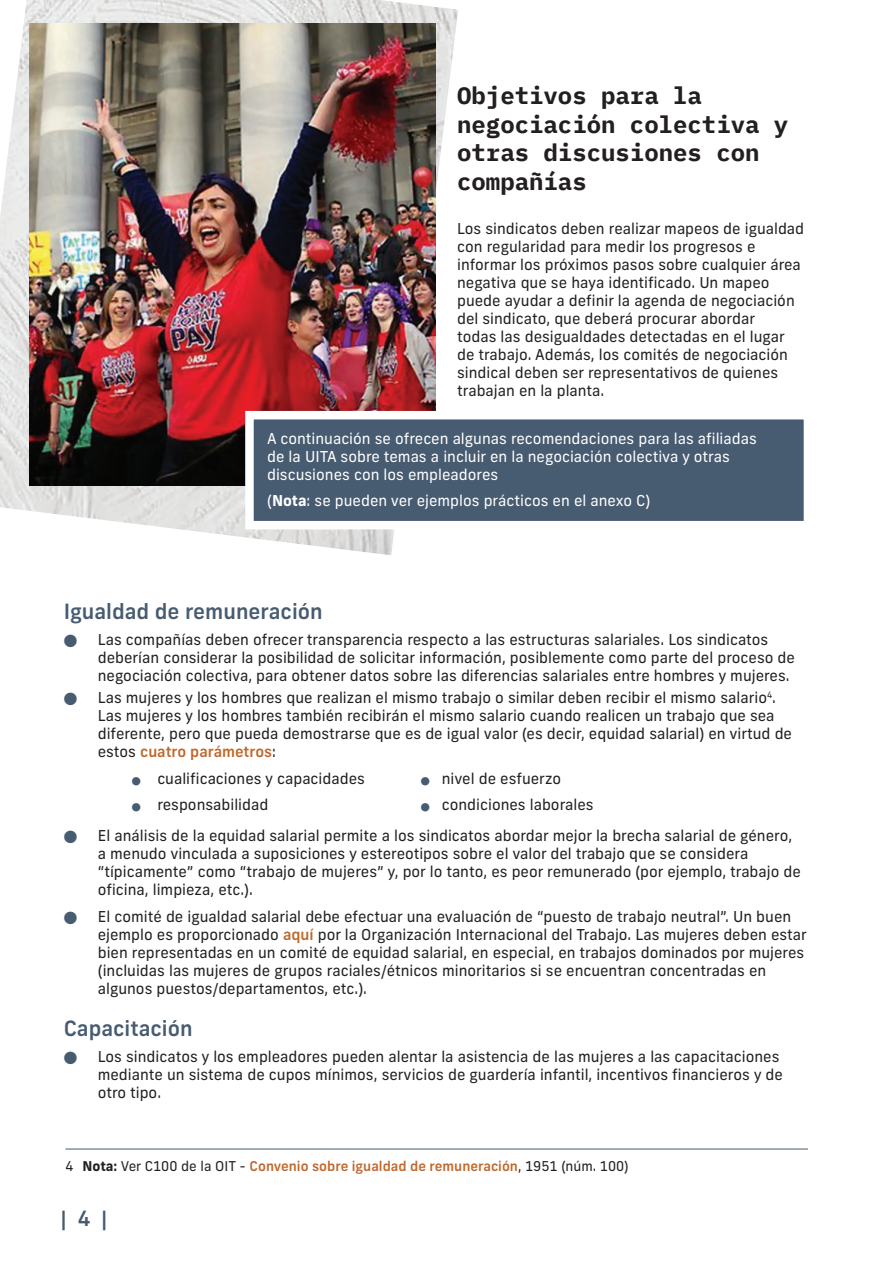
<style>
.page{position:relative;width:893px;height:1263px;background:#fff}
.page>*{position:absolute;margin:0;border:0;box-sizing:border-box;transform-origin:0 0}
.t1{font:700 24px/28.8px "IBM Plex Mono";color:#231f20}
.t2{font:500 21px "Frank New";color:#475b71}
.t3{font:15px/18px "Frank New";color:#231f20}
.t4{font:15px/18px "Frank New";color:#fff}
.t5{font:500 13.5px "Frank New";color:#bf682b}
.s1{font-weight:700}
.s2{color:#475b71}
.s3{font-weight:500;color:#bf682b}
.s4{font-weight:400;color:#231f20}
.s5{font-weight:700;color:#231f20}
</style>
<div class="page">
<img style="left:0;top:0;width:458px;height:555px">
<img style="left:30px;top:23px;width:406px;height:462px">
<div style="left:245px;top:411px;width:567px;height:118px;background:#475b71;border:9px solid #fff"></div>
<hr style="left:65px;top:1149px;width:743px;height:1px;background:#475b71">
<h1 class="t1" style="left:457px;top:79px;width:333px">Objetivos para la negociación colectiva y otras discusiones con compañías</h1>
<p class="t3" style="left:457px;top:219px;width:349px">Los sindicatos deben realizar mapeos de igualdad con regularidad para medir los progresos e informar los próximos pasos sobre cualquier área negativa que se haya identificado. Un mapeo puede ayudar a definir la agenda de negociación del sindicato, que deberá procurar abordar<br>todas las desigualdades detectadas en el lugar de trabajo. Además, los comités de negociación sindical deben ser representativos de quienes trabajan en la planta.</p>
<p class="t4" style="left:267px;top:429px;width:491px">A continuación se ofrecen algunas recomendaciones para las afiliadas de la UITA sobre temas a incluir en la negociación colectiva y otras discusiones con los empleadores</p>
<p class="t4" style="left:267px;top:492px;width:385px">(<span class="s1">Nota</span>: se pueden ver ejemplos prácticos en el anexo C)</p>
<h2 class="t2" style="left:64px;top:597px;width:260px">Igualdad de remuneración</h2>
<p class="t3" style="left:98px;top:630px;width:699px;text-indent:-34px"><span class="s2">●</span> Las compañías deben ofrecer transparencia respecto a las estructuras salariales. Los sindicatos deberían considerar la posibilidad de solicitar información, posiblemente como parte del proceso de negociación colectiva, para obtener datos sobre las diferencias salariales entre hombres y mujeres.</p>
<p class="t3" style="left:98px;top:689px;width:696px;text-indent:-34px"><span class="s2">●</span> Las mujeres y los hombres que realizan el mismo trabajo o similar deben recibir el mismo salario<sup>4</sup>.<br>Las mujeres y los hombres también recibirán el mismo salario cuando realicen un trabajo que sea diferente, pero que pueda demostrarse que es de igual valor (es decir, equidad salarial) en virtud de estos <span class="s3">cuatro parámetros</span>:</p>
<p class="t3" style="left:132px;top:769px;width:235px"><span class="s2">●</span> cualificaciones y capacidades</p>
<p class="t3" style="left:421px;top:769px;width:142px"><span class="s2">●</span> nivel de esfuerzo</p>
<p class="t3" style="left:132px;top:796px;width:138px"><span class="s2">●</span> responsabilidad</p>
<p class="t3" style="left:421px;top:796px;width:174px"><span class="s2">●</span> condiciones laborales</p>
<p class="t3" style="left:98px;top:826px;width:705px;text-indent:-34px"><span class="s2">●</span> El análisis de la equidad salarial permite a los sindicatos abordar mejor la brecha salarial de género, a menudo vinculada a suposiciones y estereotipos sobre el valor del trabajo que se considera “típicamente” como “trabajo de mujeres” y, por lo tanto, es peor remunerado (por ejemplo, trabajo de oficina, limpieza, etc.).</p>
<p class="t3" style="left:98px;top:907px;width:711px;text-indent:-34px"><span class="s2">●</span> El comité de igualdad salarial debe efectuar una evaluación de “puesto de trabajo neutral”. Un buen ejemplo es proporcionado <span class="s3">aquí</span> por la Organización Internacional del Trabajo. Las mujeres deben estar bien representadas en un comité de equidad salarial, en especial, en trabajos dominados por mujeres (incluidas las mujeres de grupos raciales/étnicos minoritarios si se encuentran concentradas en algunos puestos/departamentos, etc.).</p>
<h2 class="t2" style="left:64px;top:1015px;width:130px">Capacitación</h2>
<p class="t3" style="left:98px;top:1048px;width:686px;text-indent:-34px"><span class="s2">●</span> Los sindicatos y los empleadores pueden alentar la asistencia de las mujeres a las capacitaciones mediante un sistema de cupos mínimos, servicios de guardería infantil, incentivos financieros y de otro tipo.</p>
<p class="t5" style="left:65px;top:1157px;width:565px"><span class="s4">4</span> <span class="s5">Nota:</span> <span class="s4">Ver C100 de la OIT -</span> Convenio sobre igualdad de remuneración<span class="s4">, 1951 (núm. 100)</span></p>
<h2 class="t2" style="left:61px;top:1205px;width:48px">| 4 |</h2>
</div>
